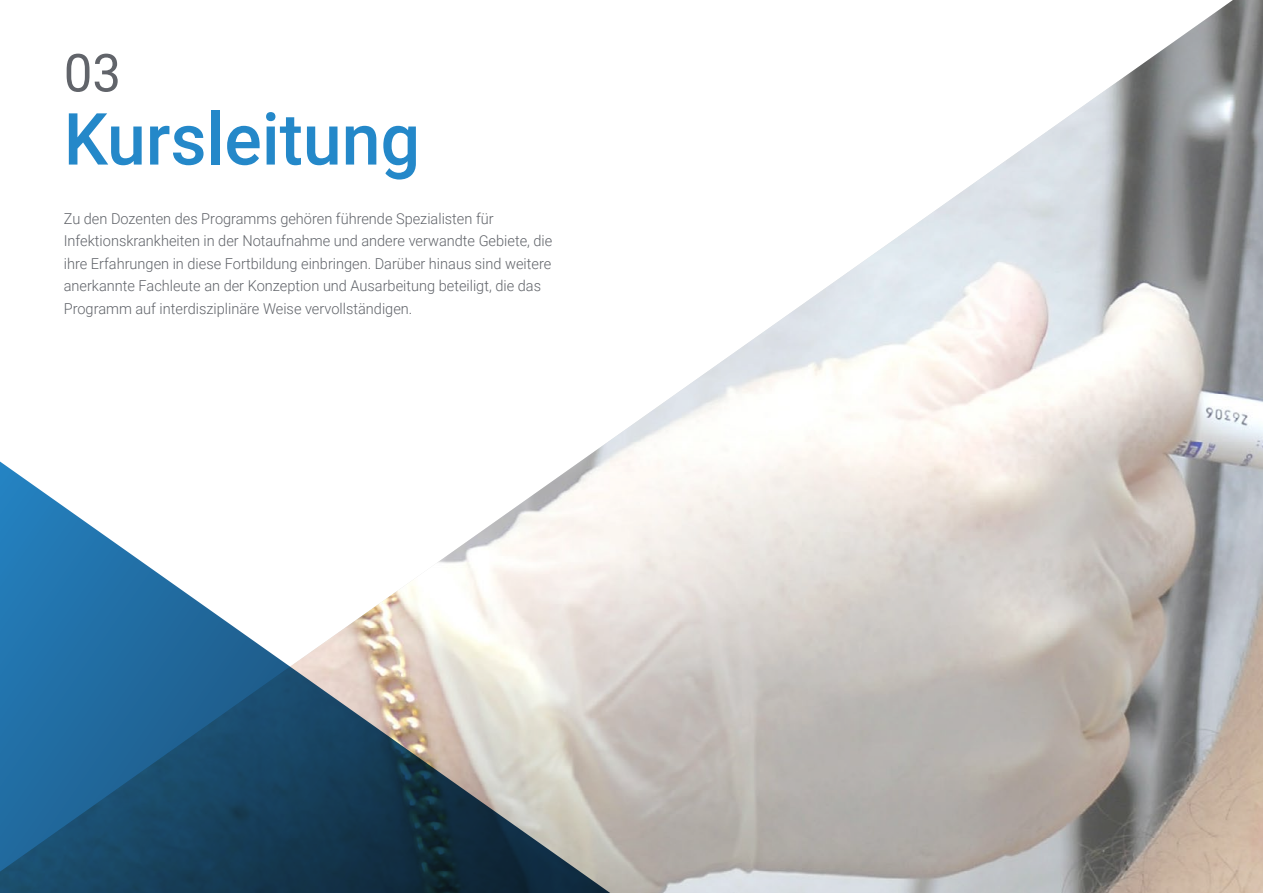
<style>
.page{position:relative;width:1263px;height:893px;background:#fff}
.page>*{position:absolute;margin:0;border:0;box-sizing:border-box;transform-origin:0 0}
.t1{font:500 72px "Roboto";color:#2488c9}
.t2{font:52.5px "Roboto";color:#61646a}
.t3{font:300 15px/22.5px "Roboto";color:#61646a}
</style>
<div class="page">
<img style="left:602px;top:0;width:661px;height:893px">
<svg style="left:0;top:446px;width:640px;height:447px"></svg>
<h2 class="t2" style="left:64px;top:36px;width:59px">03</h2>
<h1 class="t1" style="left:64px;top:89px;width:358px">Kursleitung</h1>
<p class="t3" style="left:64px;top:207px;width:490px">Zu den Dozenten des Programms gehören führende Spezialisten für Infektionskrankheiten in der Notaufnahme und andere verwandte Gebiete, die ihre Erfahrungen in diese Fortbildung einbringen. Darüber hinaus sind weitere anerkannte Fachleute an der Konzeption und Ausarbeitung beteiligt, die das Programm auf interdisziplinäre Weise vervollständigen.</p>
</div>
